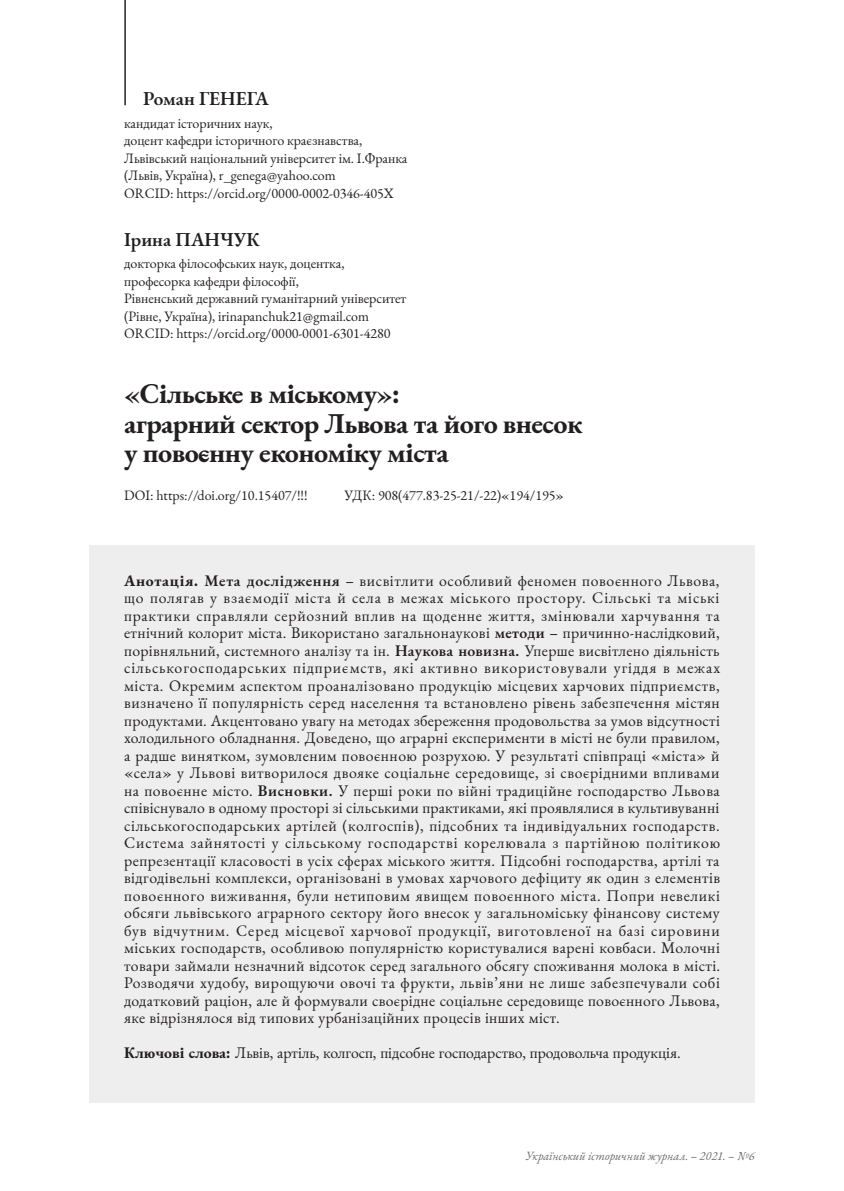
<style>
.page{position:relative;width:844px;height:1191px;background:#fff}
.page>*{position:absolute;margin:0;border:0;box-sizing:border-box;transform-origin:0 0}
.t1{font:700 28px/29.8px "EB Garamond";letter-spacing:-.02em;color:#231f20}
.t2{font:600 19.25px "EB Garamond";color:#231f20}
.t3{font:15.75px/17.5px "EB Garamond";color:#231f20;text-align:justify}
.t4{font:14px/17.5px "EB Garamond";color:#231f20}
.t5{font:italic 12.25px "EB Garamond";color:#6c6d70}
.s1{font-weight:700}
.s2{font-weight:600}
</style>
<div class="page">
<div style="left:89px;top:545px;width:665px;height:557px;background:#eeeeef"></div>
<hr style="left:125px;top:0;width:1px;height:105px;background:#231f20">
<p class="t2" style="left:143px;top:86px;width:127px">Роман ГЕНЕГА</p>
<p class="t4" style="left:124px;top:114px;width:285px">кандидат історичних наук,<br>доцент кафедри історичного краєзнавства, Львівський національний університет ім. І.Франка (Львів, Україна), r_genega@yahoo.com<br>ORCID: https://orcid.org/0000-0002-0346-405X</p>
<p class="t2" style="left:124px;top:227px;width:137px">Ірина ПАНЧУК</p>
<p class="t4" style="left:124px;top:255px;width:284px">докторка філософських наук, доцентка, професорка кафедри філософії,<br>Рівненський державний гуманітарний університет (Рівне, Україна), irinapanchuk21@gmail.com ORCID: https://orcid.org/0000-0001-6301-4280</p>
<h1 class="t1" style="left:124px;top:378px;width:460px">«Сільське в міському»:<br>аграрний сектор Львова та його внесок у повоєнну економіку міста</h1>
<p class="t4" style="left:124px;top:486px;width:185px">DOI: https://doi.org/10.15407/!!!</p>
<p class="t4" style="left:344px;top:486px;width:221px">УДК: 908(477.83-25-21/-22)«194/195»</p>
<p class="t3" style="left:124px;top:572px;width:597px"><span class="s1">Анотація.</span> <span class="s2">Мета дослідження</span> – висвітлити особливий феномен повоєнного Львова, що полягав у взаємодії міста й села в межах міського простору. Сільські та міські практики справляли серйозний вплив на щоденне життя, змінювали харчування та етнічний колорит міста. Використано загальнонаукові <span class="s2">методи</span> – причинно-наслідковий, порівняльний, системного аналізу та ін. <span class="s2">Наукова новизна.</span> Уперше висвітлено діяльність сільськогосподарських підприємств, які активно використовували угіддя в межах міста. Окремим аспектом проаналізовано продукцію місцевих харчових підприємств, визначено її популярність серед населення та встановлено рівень забезпечення містян продуктами. Акцентовано увагу на методах збереження продовольства за умов відсутності холодильного обладнання. Доведено, що аграрні експерименти в місті не були правилом, а радше винятком, зумовленим повоєнною розрухою. У результаті співпраці «міста» й «села» у Львові витворилося двояке соціальне середовище, зі своєрідними впливами на повоєнне місто. <span class="s2">Висновки.</span> У перші роки по війні традиційне господарство Львова співіснувало в одному просторі зі сільськими практиками, які проявлялися в культивуванні сільськогосподарських артілей (колгоспів), підсобних та індивідуальних господарств.<br>Система зайнятості у сільському господарстві корелювала з партійною політикою репрезентації класовості в усіх сферах міського життя. Підсобні господарства, артілі та відгодівельні комплекси, організовані в умовах харчового дефіциту як один з елементів повоєнного виживання, були нетиповим явищем повоєнного міста. Попри невеликі обсяги львівського аграрного сектору його внесок у загальноміську фінансову систему був відчутним. Серед місцевої харчової продукції, виготовленої на базі сировини міських господарств, особливою популярністю користувалися варені ковбаси. Молочні товари займали незначний відсоток серед загального обсягу споживання молока в місті.<br>Розводячи худобу, вирощуючи овочі та фрукти, львів’яни не лише забезпечували собі додатковий раціон, але й формували своєрідне соціальне середовище повоєнного Львова, яке відрізнялося від типових урбанізаційних процесів інших міст.</p>
<p class="t3" style="left:124px;top:1044px;width:558px"><span class="s1">Ключові слова:</span> Львів, артіль, колгосп, підсобне господарство, продовольча продукція.</p>
<p class="t5" style="left:525px;top:1148px;width:230px">Український історичний журнал. – 2021. – №6</p>
</div>
